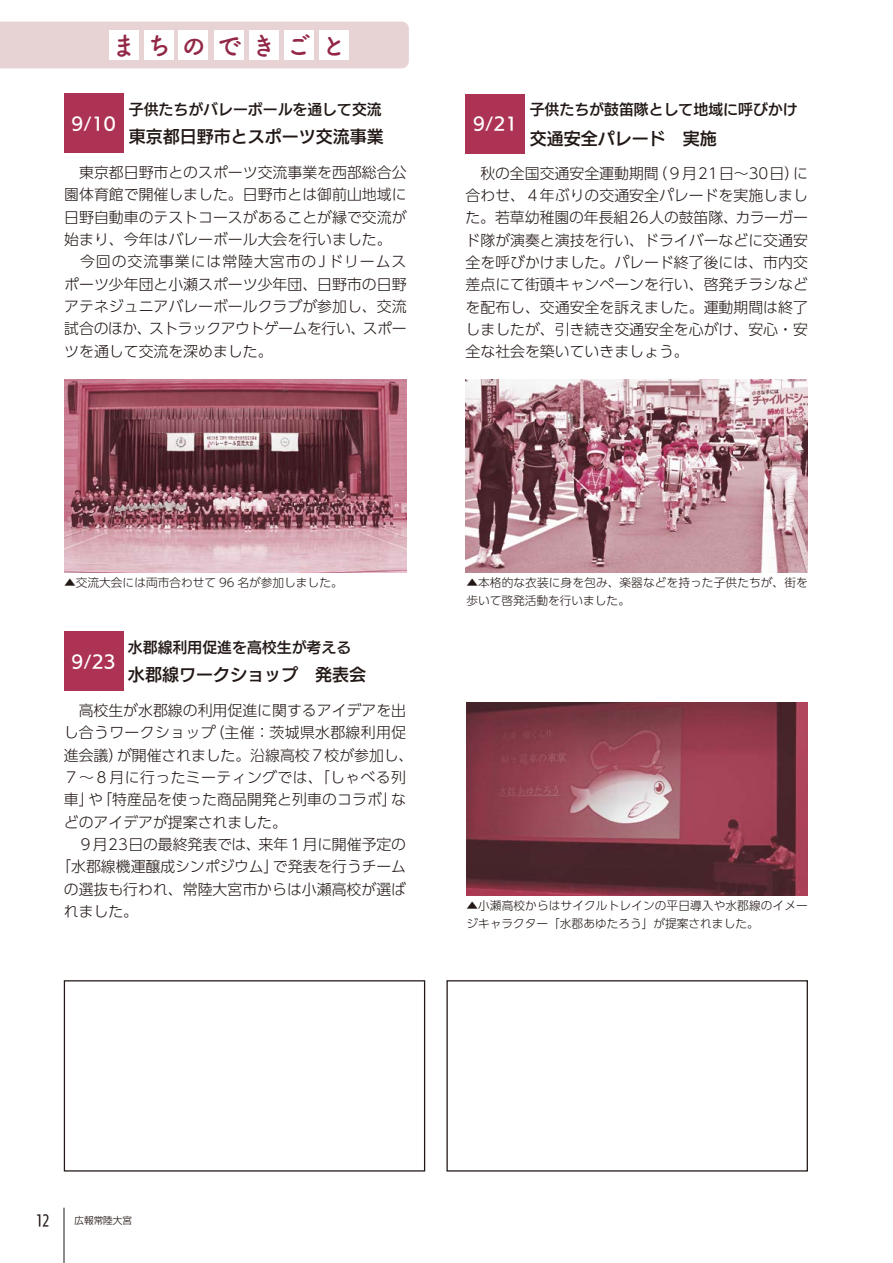
<style>
.page{position:relative;width:893px;height:1263px;background:#fff}
.page>*{position:absolute;margin:0;border:0;box-sizing:border-box;transform-origin:0 0}
.t1{font:25.5px "Tsuku A Rd Gothic Std B";letter-spacing:.37em;color:#922846}
.t2{font:16.95px "UD Kakugo Large Pr 6 N DB";color:#221815}
.t3{font:16.95px "UD Kakugo Large Pr 6 N DB";color:#fff}
.t4{font:300 14.85px/22.4px "UD Shin Go Pr 6 N";color:#221815}
.t5{font:14.85px "UD Kakugo Large Pr 6 N DB";color:#221815}
.t6{font:14.85px "UD Kakugo Large Pr 6 N M";color:#221815}
.t7{font:300 11.7px/18px "UD Shin Go Pr 6 N";letter-spacing:.005em;color:#221815}
.t8{font:9.6px "UD Kakugo Large Pr 6 N R";color:#221815}
</style>
<div class="page">
<div style="left:0;top:22px;width:409px;height:46px;background:#e7d3d3"></div>
<div style="left:109px;top:30px;width:30px;height:30px;background:#fff"></div>
<div style="left:144px;top:30px;width:29px;height:30px;background:#fff"></div>
<div style="left:214px;top:30px;width:29px;height:30px;background:#fff"></div>
<div style="left:249px;top:30px;width:30px;height:30px;background:#fff"></div>
<div style="left:284px;top:30px;width:30px;height:30px;background:#fff"></div>
<div style="left:320px;top:30px;width:29px;height:30px;background:#fff"></div>
<div style="left:178px;top:30px;width:30px;height:30px;background:#fff"></div>
<div style="left:466px;top:94px;width:59px;height:60px;background:#ad3354"></div>
<div style="left:64px;top:631px;width:59px;height:60px;background:#ad3354"></div>
<img style="left:64px;top:379px;width:343px;height:193px">
<div style="left:64px;top:94px;width:59px;height:59px;background:#ad3354"></div>
<img style="left:465px;top:379px;width:343px;height:193px">
<img style="left:466px;top:702px;width:342px;height:193px">
<div style="left:446px;top:980px;width:362px;height:191px;border:1px solid #221815"></div>
<div style="left:64px;top:980px;width:361px;height:191px;border:1px solid #221815"></div>
<hr style="left:64px;top:1208px;width:1px;height:55px;background:#221815">
<h1 class="t1" style="left:111px;top:25px;width:237px">まちのできごと</h1>
<p class="t3" style="left:71px;top:114px;width:46px">9/10</p>
<p class="t5" style="left:129px;top:101px;width:254px">子供たちがバレーボールを通して交流</p>
<p class="t2" style="left:129px;top:127px;width:257px">東京都日野市とスポーツ交流事業</p>
<p class="t4" style="left:64px;top:161px;width:344px">　東京都日野市とのスポーツ交流事業を西部総合公園体育館で開催しました。日野市とは御前山地域に日野自動車のテストコースがあることが縁で交流が始まり、今年はバレーボール大会を行いました。　今回の交流事業には常陸大宮市のJドリームスポーツ少年団と小瀬スポーツ少年団、日野市の日野アテネジュニアバレーボールクラブが参加し、交流試合のほか、ストラックアウトゲームを行い、スポーツを通して交流を深めました。</p>
<p class="t5" style="left:530px;top:101px;width:269px">子供たちが鼓笛隊として地域に呼びかけ</p>
<p class="t2" style="left:530px;top:129px;width:189px">交通安全パレード　実施</p>
<p class="t4" style="left:466px;top:161px;width:344px;text-align:justify">　秋の全国交通安全運動期間（９月21日～30日）に合わせ、４年ぶりの交通安全パレードを実施しました。若草幼稚園の年長組26人の鼓笛隊、カラーガード隊が演奏と演技を行い、ドライバーなどに交通安全を呼びかけました。パレード終了後には、市内交差点にて街頭キャンペーンを行い、啓発チラシなどを配布し、交通安全を訴えました。運動期間は終了しましたが、引き続き交通安全を心がけ、安心・安全な社会を築いていきましょう。</p>
<p class="t3" style="left:473px;top:115px;width:46px">9/21</p>
<p class="t7" style="left:64px;top:573px;width:280px">▲交流大会には両市合わせて 96 名が参加しました。</p>
<p class="t7" style="left:466px;top:573px;width:343px">▲本格的な衣装に身を包み、楽器などを持った子供たちが、街を歩いて啓発活動を行いました。</p>
<p class="t5" style="left:128px;top:639px;width:225px">水郡線利用促進を高校生が考える</p>
<p class="t2" style="left:128px;top:665px;width:240px">水郡線ワークショップ　発表会</p>
<p class="t4" style="left:64px;top:699px;width:351px">　高校生が水郡線の利用促進に関するアイデアを出し合うワークショップ（主催：茨城県水郡線利用促進会議）が開催されました。沿線高校７校が参加し、<br>７〜８月に行ったミーティングでは、「しゃべる列車」や「特産品を使った商品開発と列車のコラボ」などのアイデアが提案されました。<br>　９月23日の最終発表では、来年１月に開催予定の｢水郡線機運醸成シンポジウム｣で発表を行うチームの選抜も行われ、常陸大宮市からは小瀬高校が選ばれました。</p>
<p class="t3" style="left:71px;top:652px;width:46px">9/23</p>
<p class="t7" style="left:466px;top:896px;width:343px">▲小瀬高校からはサイクルトレインの平日導入や水郡線のイメージキャラクター「水郡あゆたろう」が提案されました。</p>
<p class="t6" style="left:36px;top:1212px;width:16px">12</p>
<p class="t8" style="left:75px;top:1215px;width:59px">広報常陸大宮</p>
</div>
